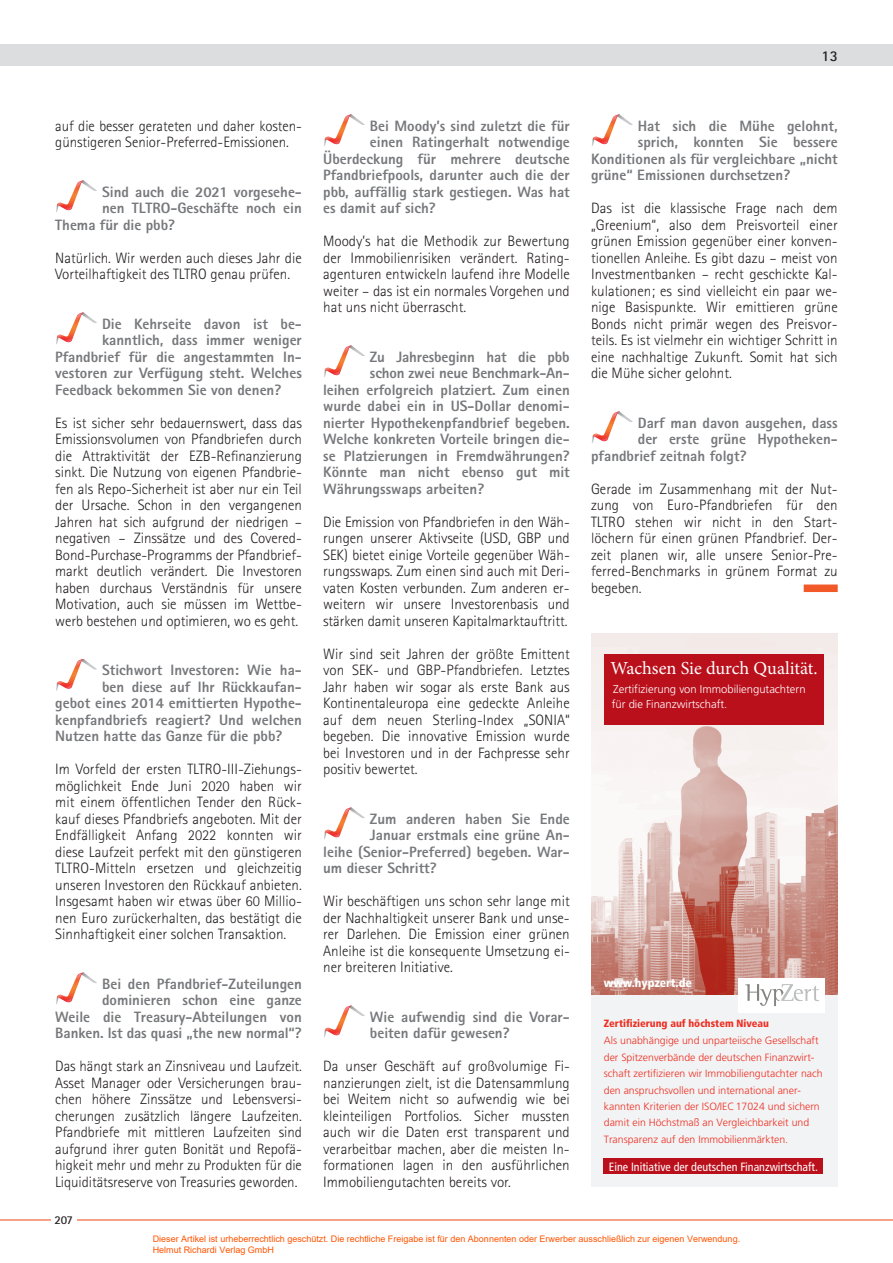
<style>
.page{position:relative;width:893px;height:1263px;background:#fff}
.page>*{position:absolute;margin:0;border:0;box-sizing:border-box;transform-origin:0 0}
.t1{font:18.3px "Minion Pro";color:#fff}
.t2{font:300 15px/16.5px "Rotis Sans Serif";color:#231f20;text-align:justify}
.t3{font:800 15px/16.5px "Rotis Sans Serif";color:#76787b;text-align:right}
.t4{font:700 15px "Rotis Sans Serif";color:#231f20}
.t5{font:condensed 12px "Frutiger";color:#fff}
.t6{font:900 condensed 12px "Frutiger";color:#fff}
.t7{font:700 12px "Rotis Sans Serif";color:#231f20}
.t8{font:300 11.25px/15px "Frutiger";color:#fff}
.t9{font:300 10.5px/16.5px "Frutiger";color:#ee2e22}
.t10{font:900 condensed 10.5px "Frutiger";color:#ee2e22}
.t11{font:9px/10.8px "Arial";color:#ff5400}
.s1{color:#ee2d23}
</style>
<div class="page">
<div style="left:0;top:45px;width:893px;height:21px;background:#dcdddf"></div>
<hr style="left:0;top:1219px;width:893px;height:1px;background:#f15929">
<div style="left:51px;top:1214px;width:26px;height:13px;background:#fff"></div>
<svg style="left:56px;top:180px;width:41px;height:32px"></svg>
<svg style="left:56px;top:312px;width:41px;height:32px"></svg>
<svg style="left:56px;top:659px;width:41px;height:32px"></svg>
<svg style="left:56px;top:972px;width:41px;height:32px"></svg>
<svg style="left:324px;top:114px;width:41px;height:32px"></svg>
<svg style="left:324px;top:345px;width:41px;height:32px"></svg>
<svg style="left:324px;top:807px;width:41px;height:32px"></svg>
<svg style="left:324px;top:1005px;width:41px;height:32px"></svg>
<img style="left:591px;top:634px;width:247px;height:361px">
<div style="left:591px;top:995px;width:247px;height:192px;background:#f2f3f4"></div>
<div style="left:604px;top:1158px;width:219px;height:16px;background:#ba101c"></div>
<div style="left:739px;top:978px;width:86px;height:34px;background:#fff"></div>
<svg style="left:745px;top:984px;width:74px;height:22px"></svg>
<div style="left:604px;top:654px;width:220px;height:71px;background:#ba101c"></div>
<div style="left:804px;top:584px;width:34px;height:8px;background:#f15929"></div>
<svg style="left:592px;top:114px;width:41px;height:32px"></svg>
<svg style="left:592px;top:411px;width:41px;height:32px"></svg>
<p class="t4" style="left:822px;top:46px;width:18px">13</p>
<p class="t2" style="left:55px;top:117px;width:248px">auf die besser gerateten und daher kosten&shy;günstigeren Senior-Preferred-Emissionen.</p>
<p class="t3" style="left:102px;top:183px;width:201px">Sind auch die 2021 vorgesehe-</p>
<p class="t3" style="left:102px;top:200px;width:201px">nen TLTRO-Geschäfte noch ein</p>
<p class="t3" style="left:55px;top:216px;width:121px">Thema für die pbb?</p>
<p class="t2" style="left:55px;top:249px;width:248px">Natürlich. Wir werden auch dieses Jahr die<br>Vorteilhaftigkeit des TLTRO genau prüfen.</p>
<p class="t3" style="left:102px;top:315px;width:201px">Die Kehrseite davon ist be-</p>
<p class="t3" style="left:102px;top:332px;width:201px">kanntlich, dass immer weniger</p>
<p class="t3" style="left:55px;top:348px;width:248px">Pfandbrief für die angestammten In-</p>
<p class="t3" style="left:55px;top:365px;width:248px">vestoren zur Verfügung steht. Welches</p>
<p class="t3" style="left:55px;top:381px;width:228px">Feedback bekommen Sie von denen?</p>
<p class="t2" style="left:55px;top:414px;width:248px">Es ist sicher sehr bedauernswert, dass das Emissionsvolumen von Pfandbriefen durch die Attraktivität der EZB-Refinanzierung sinkt. Die Nutzung von eigenen Pfandbrie&shy;fen als Repo-Sicherheit ist aber nur ein Teil der Ursache. Schon in den vergangenen Jahren hat sich aufgrund der niedrigen – negativen – Zinssätze und des Covered-Bond-Purchase-Programms der Pfandbrief&shy;markt deutlich verändert. Die Investoren haben durchaus Verständnis für unsere Motivation, auch sie müssen im Wettbe&shy;werb bestehen und optimieren, wo es geht.</p>
<p class="t3" style="left:102px;top:662px;width:201px">Stichwort Investoren: Wie ha-</p>
<p class="t3" style="left:102px;top:678px;width:201px">ben diese auf Ihr Rückkaufan-</p>
<p class="t3" style="left:55px;top:695px;width:248px">gebot eines 2014 emittierten Hypothe-</p>
<p class="t3" style="left:55px;top:711px;width:248px">kenpfandbriefs reagiert? Und welchen</p>
<p class="t3" style="left:55px;top:728px;width:229px">Nutzen hatte das Ganze für die pbb?</p>
<p class="t2" style="left:55px;top:761px;width:248px">Im Vorfeld der ersten TLTRO-III-Ziehungs&shy;möglichkeit Ende Juni 2020 haben wir mit einem öffentlichen Tender den Rück&shy;kauf dieses Pfandbriefs angeboten. Mit der Endfälligkeit Anfang 2022 konnten wir diese Laufzeit perfekt mit den günstigeren TLTRO-Mitteln ersetzen und gleichzeitig unseren Investoren den Rückkauf anbieten.<br>Insgesamt haben wir etwas über 60 Millio&shy;nen Euro zurückerhalten, das bestätigt die Sinnhaftigkeit einer solchen Transaktion.</p>
<p class="t3" style="left:55px;top:975px;width:248px">Bei den Pfandbrief-Zuteilungen dominieren schon eine ganze<br>Weile die Treasury-Abteilungen von Banken. Ist das quasi „the new normal“?</p>
<p class="t2" style="left:55px;top:1058px;width:248px">Das hängt stark an Zinsniveau und Laufzeit.<br>Asset Manager oder Versicherungen brau&shy;chen höhere Zinssätze und Lebensversi&shy;cherungen zusätzlich längere Laufzeiten.<br>Pfandbriefe mit mittleren Laufzeiten sind aufgrund ihrer guten Bonität und Repofä&shy;higkeit mehr und mehr zu Produkten für die Liquiditätsreserve von Treasuries geworden.</p>
<p class="t7" style="left:54px;top:1212px;width:20px">207</p>
<p class="t3" style="left:370px;top:117px;width:201px">Bei Moody’s sind zuletzt die für</p>
<p class="t3" style="left:370px;top:134px;width:201px">einen Ratingerhalt notwendige</p>
<p class="t3" style="left:323px;top:150px;width:248px">Überdeckung für mehrere deutsche</p>
<p class="t3" style="left:323px;top:167px;width:248px">Pfandbriefpools, darunter auch die der</p>
<p class="t3" style="left:323px;top:183px;width:248px">pbb, auffällig stark gestiegen. Was hat</p>
<p class="t3" style="left:323px;top:200px;width:114px">es damit auf sich?</p>
<p class="t2" style="left:323px;top:233px;width:248px">Moody’s hat die Methodik zur Bewertung der Immobilienrisiken verändert. Rating&shy;agenturen entwickeln laufend ihre Modelle weiter – das ist ein normales Vorgehen und hat uns nicht überrascht.</p>
<p class="t3" style="left:370px;top:348px;width:201px">Zu Jahresbeginn hat die pbb</p>
<p class="t3" style="left:370px;top:365px;width:201px">schon zwei neue Benchmark-An-</p>
<p class="t3" style="left:323px;top:381px;width:248px">leihen erfolgreich platziert. Zum einen</p>
<p class="t3" style="left:323px;top:398px;width:248px">wurde dabei ein in US-Dollar denomi-</p>
<p class="t3" style="left:323px;top:414px;width:248px">nierter Hypothekenpfandbrief begeben.</p>
<p class="t3" style="left:323px;top:431px;width:248px">Welche konkreten Vorteile bringen die-</p>
<p class="t3" style="left:323px;top:447px;width:248px">se Platzierungen in Fremdwährungen?</p>
<p class="t3" style="left:323px;top:464px;width:248px">Könnte man nicht ebenso gut mit</p>
<p class="t3" style="left:323px;top:480px;width:163px">Währungsswaps arbeiten?</p>
<p class="t2" style="left:323px;top:513px;width:248px">Die Emission von Pfandbriefen in den Wäh&shy;rungen unserer Aktivseite (USD, GBP und SEK) bietet einige Vorteile gegenüber Wäh&shy;rungsswaps. Zum einen sind auch mit Deri&shy;vaten Kosten verbunden. Zum anderen er&shy;weitern wir unsere Investorenbasis und stärken damit unseren Kapitalmarktauftritt.</p>
<p class="t2" style="left:323px;top:645px;width:248px">Wir sind seit Jahren der größte Emittent von SEK- und GBP-Pfandbriefen. Letztes Jahr haben wir sogar als erste Bank aus Kontinentaleuropa eine gedeckte Anleihe auf dem neuen Sterling-Index „SONIA“ begeben. Die innovative Emission wurde bei Investoren und in der Fachpresse sehr positiv bewertet.</p>
<p class="t3" style="left:370px;top:810px;width:201px">Zum anderen haben Sie Ende</p>
<p class="t3" style="left:370px;top:827px;width:201px">Januar erstmals eine grüne An-</p>
<p class="t3" style="left:323px;top:843px;width:248px">leihe (Senior-Preferred) begeben. War-</p>
<p class="t3" style="left:323px;top:860px;width:115px">um dieser Schritt?</p>
<p class="t2" style="left:323px;top:893px;width:248px">Wir beschäftigen uns schon sehr lange mit der Nachhaltigkeit unserer Bank und unse&shy;rer Darlehen. Die Emission einer grünen Anleihe ist die konsequente Umsetzung ei&shy;ner breiteren Initiative.</p>
<p class="t3" style="left:370px;top:1008px;width:201px;text-align:left">Wie aufwendig sind die Vorar&shy;beiten dafür gewesen?</p>
<p class="t2" style="left:323px;top:1058px;width:248px">Da unser Geschäft auf großvolumige Fi&shy;nanzierungen zielt, ist die Datensammlung bei Weitem nicht so aufwendig wie bei kleinteiligen Portfolios. Sicher mussten auch wir die Daten erst transparent und verarbeitbar machen, aber die meisten In&shy;formationen lagen in den ausführlichen Immobiliengutachten bereits vor.</p>
<p class="t3" style="left:638px;top:117px;width:201px">Hat sich die Mühe gelohnt,</p>
<p class="t3" style="left:638px;top:134px;width:201px">sprich, konnten Sie bessere</p>
<p class="t3" style="left:591px;top:150px;width:248px">Konditionen als für vergleichbare „nicht</p>
<p class="t3" style="left:591px;top:167px;width:201px">grüne“ Emissionen durchsetzen?</p>
<p class="t2" style="left:591px;top:200px;width:248px">Das ist die klassische Frage nach dem „Greenium“, also dem Preisvorteil einer grünen Emission gegenüber einer konven&shy;tionellen Anleihe. Es gibt dazu – meist von Investmentbanken – recht geschickte Kal&shy;kulationen; es sind vielleicht ein paar we&shy;nige Basispunkte. Wir emittieren grüne Bonds nicht primär wegen des Preisvor&shy;teils. Es ist vielmehr ein wichtiger Schritt in eine nachhaltige Zukunft. Somit hat sich die Mühe sicher gelohnt.</p>
<p class="t3" style="left:638px;top:414px;width:201px">Darf man davon ausgehen, dass</p>
<p class="t3" style="left:638px;top:431px;width:201px">der erste grüne Hypotheken-</p>
<p class="t3" style="left:591px;top:447px;width:157px">pfandbrief zeitnah folgt?</p>
<p class="t2" style="left:591px;top:480px;width:248px">Gerade im Zusammenhang mit der Nut&shy;zung von Euro-Pfandbriefen für den TLTRO stehen wir nicht in den Start&shy;löchern für einen grünen Pfandbrief. Der&shy;zeit planen wir, alle unsere Senior-Pre&shy;ferred-Benchmarks in grünem Format zu begeben.</p>
<p class="t1" style="left:610px;top:656px;width:209px">Wachsen Sie durch Qualität.</p>
<p class="t8" style="left:612px;top:682px;width:195px">Zertifizierung von Immobiliengutachtern für die Finanzwirtschaft.</p>
<p class="t6" style="left:604px;top:976px;width:90px">www.hypzert.de</p>
<p class="t10" style="left:604px;top:1017px;width:167px">Zertifizierung auf höchstem Niveau</p>
<p class="t9" style="left:604px;top:1032px;width:220px">Als unabhängige und unparteiische Gesellschaft der Spitzenverbände der deutschen Finanzwirt&shy;schaft zertifizieren wir Immobiliengutachter nach den anspruchsvollen und international aner&shy;kannten Kriterien der ISO/IEC<span class="s1">17024 und sichern </span>damit ein Höchstmaß an Vergleichbarkeit und Transparenz auf den Immobilienmärkten.</p>
<p class="t5" style="left:609px;top:1159px;width:211px">Eine Initiative der deutschen Finanzwirtschaft.</p>
<p class="t11" style="left:153px;top:1233px;width:589px">Dieser Artikel ist urheberrechtlich geschützt. Die rechtliche Freigabe ist für den Abonnenten oder Erwerber ausschließlich zur eigenen Verwendung.<br>Helmut Richardi Verlag GmbH</p>
</div>
